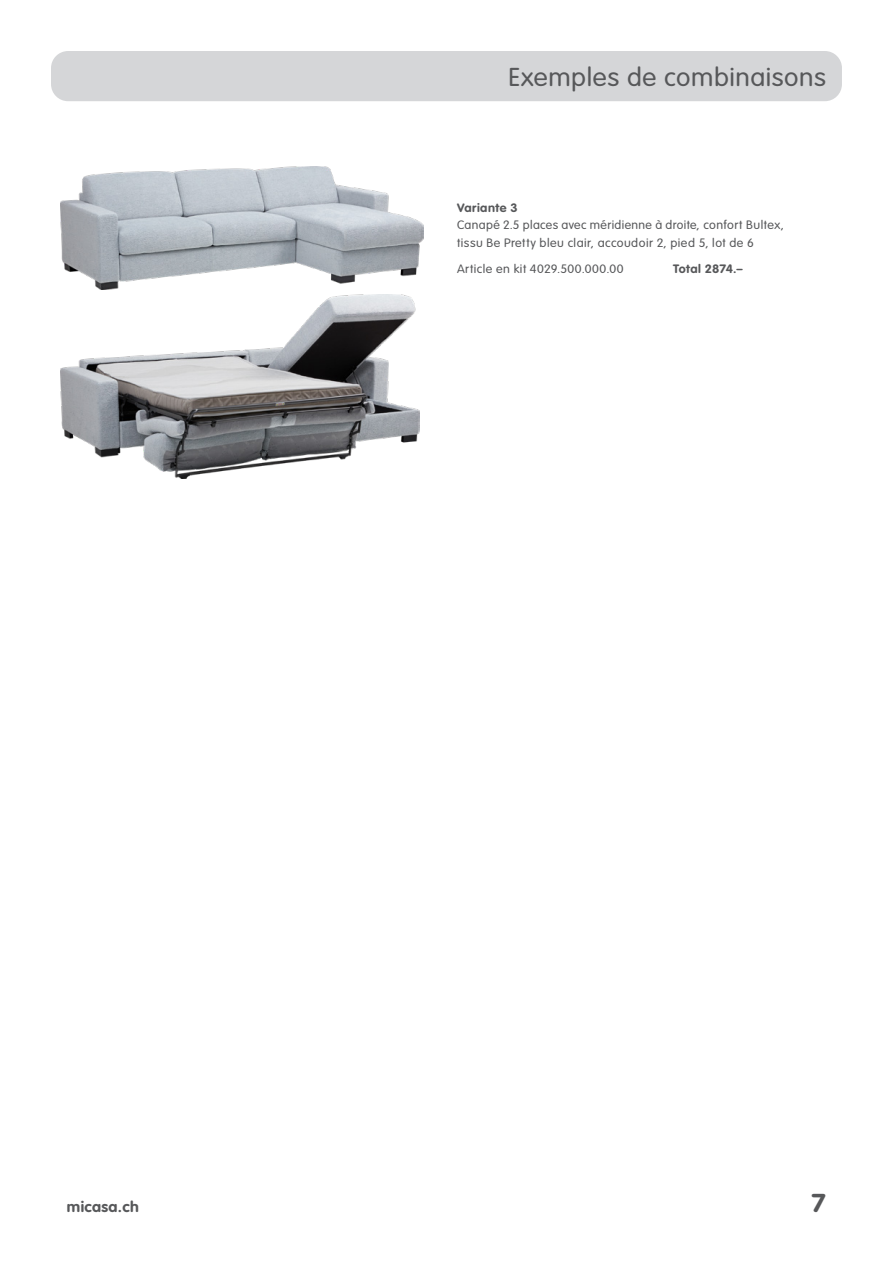
<style>
.page{position:relative;width:893px;height:1263px;background:#fff}
.page>*{position:absolute;margin:0;border:0;box-sizing:border-box;transform-origin:0 0}
.t1{font:300 25.5px "VAG Rounded Std";letter-spacing:.02em;color:#57585a;scale:1.05 1}
.t2{font:700 25.5px "VAG Rounded Std";color:#57585a;scale:1.05 1}
.t3{font:700 15px "VAG Rounded Std";letter-spacing:.02em;color:#57585a;scale:1.05 1}
.t4{font:300 12px/18px "VAG Rounded Std";letter-spacing:.035em;color:#57585a}
.t5{font:300 12px "VAG Rounded Std";letter-spacing:.035em;color:#57585a;scale:1.05 1}
.t6{font:700 12px "VAG Rounded Std";color:#57585a;scale:1.05 1}
.t7{font:700 12px "VAG Rounded Std";letter-spacing:.035em;color:#57585a;scale:1.05 1}
</style>
<div class="page">
<div style="left:51px;top:51px;width:791px;height:50px;background:#d5d6d8;border-radius:17px"></div>
<img style="left:61px;top:167px;width:363px;height:123px">
<img style="left:61px;top:295px;width:358px;height:183px">
<h1 class="t1" style="left:508px;top:62px;width:304px">Exemples de combinaisons</h1>
<p class="t7" style="left:457px;top:201px;width:59px">Variante 3</p>
<p class="t4" style="left:457px;top:216px;width:328px">Canapé 2.5 places avec méridienne à droite, confort Bultex, tissu Be Pretty bleu clair, accoudoir 2, pied 5, lot de 6</p>
<p class="t5" style="left:457px;top:262px;width:160px">Article en kit 4029.500.000.00</p>
<p class="t6" style="left:673px;top:262px;width:68px">Total 2874.–</p>
<p class="t3" style="left:67px;top:1198px;width:70px">micasa.ch</p>
<h1 class="t2" style="left:812px;top:1188px;width:15px">7</h1>
</div>
